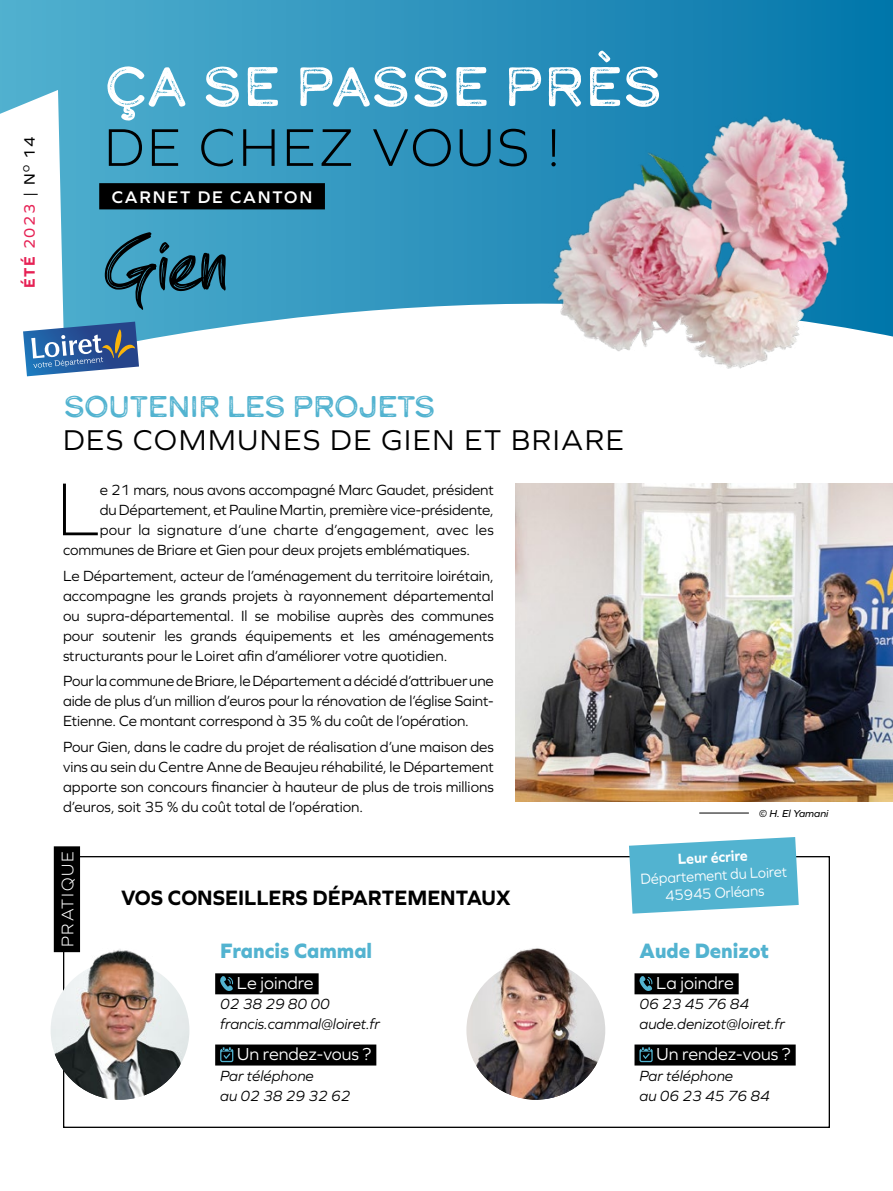
<style>
.page{position:relative;width:893px;height:1191px;background:#fff}
.page>*{position:absolute;margin:0;border:0;box-sizing:border-box;transform-origin:0 0}
.t1{font:200 77.7px "Graphie";color:#000}
.t2{font:55.12px "Calder Dark Grit";letter-spacing:-.03em;color:#fff}
.t3{font:300 55.12px "Graphie";letter-spacing:.055em;color:#000}
.t4{font:29.75px "Graphie";letter-spacing:.055em;color:#000}
.t5{font:29.75px "Calder Dark Grit";letter-spacing:-.06em;color:#52b3d0}
.t6{font:700 21.7px "Graphie";color:#000}
.t7{font:800 21.7px "Graphie";color:#52b3d0}
.t8{font:18.03px "Graphie";color:#fff}
.t9{font:600 17.5px "Graphie";letter-spacing:.1em;color:#fff}
.t10{font:300 17.5px "Graphie";letter-spacing:.1em;color:#fff}
.t11{font:15.75px "Graphie";letter-spacing:.1em;color:#e62154}
.t12{font:15.4px/20.1px "Graphie";letter-spacing:-.01em;color:#000;text-align:justify}
.t13{font:italic 15.4px/20.1px "Graphie";color:#000}
.t14{font:15.4px "Graphie";letter-spacing:.02em;color:#000}
.t15{font:15.4px/17.8px "Graphie";color:#fff;text-align:center;scale:.93 1}
.t16{font:700 15.4px "Graphie";color:#fff;scale:.93 1}
.t17{font:italic 10.5px "Graphie";color:#000}
.s1{font-weight:700}
.s2{color:#000}
</style>
<div class="page">
<div style="left:0;top:0;width:893px;height:357px;background:linear-gradient(to right,#53b0cf,#0476aa)"></div>
<img style="left:466px;top:943px;width:139px;height:156px;border-radius:69px">
<img style="left:51px;top:943px;width:138px;height:156px;border-radius:69px">
<div style="left:215px;top:973px;width:104px;height:21px;background:#000"></div>
<div style="left:215px;top:1044px;width:161px;height:21px;background:#000"></div>
<svg style="left:220px;top:976px;width:13px;height:15px"></svg>
<svg style="left:220px;top:1047px;width:13px;height:15px"></svg>
<div style="left:634px;top:973px;width:105px;height:21px;background:#000"></div>
<div style="left:634px;top:1044px;width:162px;height:21px;background:#000"></div>
<svg style="left:639px;top:976px;width:13px;height:15px"></svg>
<svg style="left:639px;top:1047px;width:14px;height:15px"></svg>
<div style="left:54px;top:846px;width:26px;height:106px;background:#000"></div>
<svg style="left:629px;top:837px;width:170px;height:76px;background:#67bcd5"></svg>
<img style="left:516px;top:484px;width:377px;height:318px">
<svg style="left:0;top:90px;width:893px;height:287px"></svg>
<div style="left:0;top:137px;width:9px;height:247px;background:#fff"></div>
<hr style="left:699px;top:812px;width:50px;height:1px;background:#000">
<img style="left:537px;top:90px;width:327px;height:287px">
<svg style="left:23px;top:321px;width:116px;height:55px"></svg>
<p class="t11" style="left:20px;top:288px;width:152px;rotate:-90deg"><span class="s1">ÉTÉ</span> 2023 <span class="s2">| N</span><sup>O</sup> <span class="s2">14</span></p>
<h2 class="t2" style="left:104px;top:49px;width:561px">ÇA SE PASSE PRÈS</h2>
<h2 class="t3" style="left:104px;top:115px;width:457px">DE CHEZ VOUS !</h2>
<p class="t9" style="left:112px;top:187px;width:202px">CARNET DE CANTON</p>
<h3 class="t5" style="left:63px;top:386px;width:375px">SOUTENIR LES PROJETS</h3>
<h3 class="t4" style="left:63px;top:423px;width:563px">DES COMMUNES DE GIEN ET BRIARE</h3>
<h1 class="t1" style="left:57px;top:464px;width:45px">L</h1>
<p class="t12" style="left:100px;top:479px;width:396px">e 21 mars, nous avons accompagné Marc Gaudet, président</p>
<p class="t12" style="left:100px;top:499px;width:396px">du Département, et Pauline Martin, première vice-présidente,</p>
<p class="t14" style="left:100px;top:521px;width:396px">pour la signature d’une charte d’engagement, avec les</p>
<p class="t12" style="left:63px;top:540px;width:408px">communes de Briare et Gien pour deux projets emblématiques.</p>
<p class="t12" style="left:63px;top:565px;width:432px">Le Département, acteur de l’aménagement du territoire loirétain, accompagne les grands projets à rayonnement départemental ou supra-départemental. Il se mobilise auprès des communes pour soutenir les grands équipements et les aménagements structurants pour le Loiret afin d’améliorer votre quotidien.</p>
<p class="t12" style="left:63px;top:670px;width:432px">Pour la commune de Briare, le Département a décidé d’attribuer une aide de plus d’un million d’euros pour la rénovation de l’église Saint-Etienne. Ce montant correspond à 35 % du coût de l’opération.</p>
<p class="t12" style="left:63px;top:736px;width:432px">Pour Gien, dans le cadre du projet de réalisation d’une maison des vins au sein du Centre Anne de Beaujeu réhabilité, le Département apporte son concours financier à hauteur de plus de trois millions d’euros, soit 35 % du coût total de l’opération.</p>
<p class="t17" style="left:759px;top:807px;width:71px">© H. El Yamani</p>
<p class="t10" style="left:58px;top:947px;width:97px;rotate:-90deg">PRATIQUE</p>
<p class="t16" style="left:677px;top:850px;width:77px;rotate:-3deg">Leur écrire</p>
<p class="t15" style="left:640px;top:869px;width:159px;rotate:-3deg">Département du Loiret<br>45945 Orléans</p>
<h3 class="t6" style="left:121px;top:885px;width:391px">VOS CONSEILLERS DÉPARTEMENTAUX</h3>
<h3 class="t7" style="left:220px;top:938px;width:154px">Francis Cammal</h3>
<p class="t8" style="left:237px;top:972px;width:78px">Le joindre</p>
<p class="t13" style="left:220px;top:993px;width:161px">02 38 29 80 00 francis.cammal@loiret.fr</p>
<p class="t8" style="left:237px;top:1043px;width:136px">Un rendez-vous ?</p>
<p class="t13" style="left:220px;top:1065px;width:132px">Par téléphone<br>au 02 38 29 32 62</p>
<h3 class="t7" style="left:639px;top:938px;width:131px">Aude Denizot</h3>
<p class="t8" style="left:656px;top:972px;width:79px">La joindre</p>
<p class="t13" style="left:639px;top:993px;width:147px">06 23 45 76 84 aude.denizot@loiret.fr</p>
<p class="t8" style="left:656px;top:1043px;width:136px">Un rendez-vous ?</p>
<p class="t13" style="left:639px;top:1065px;width:132px">Par téléphone<br>au 06 23 45 76 84</p>
</div>
